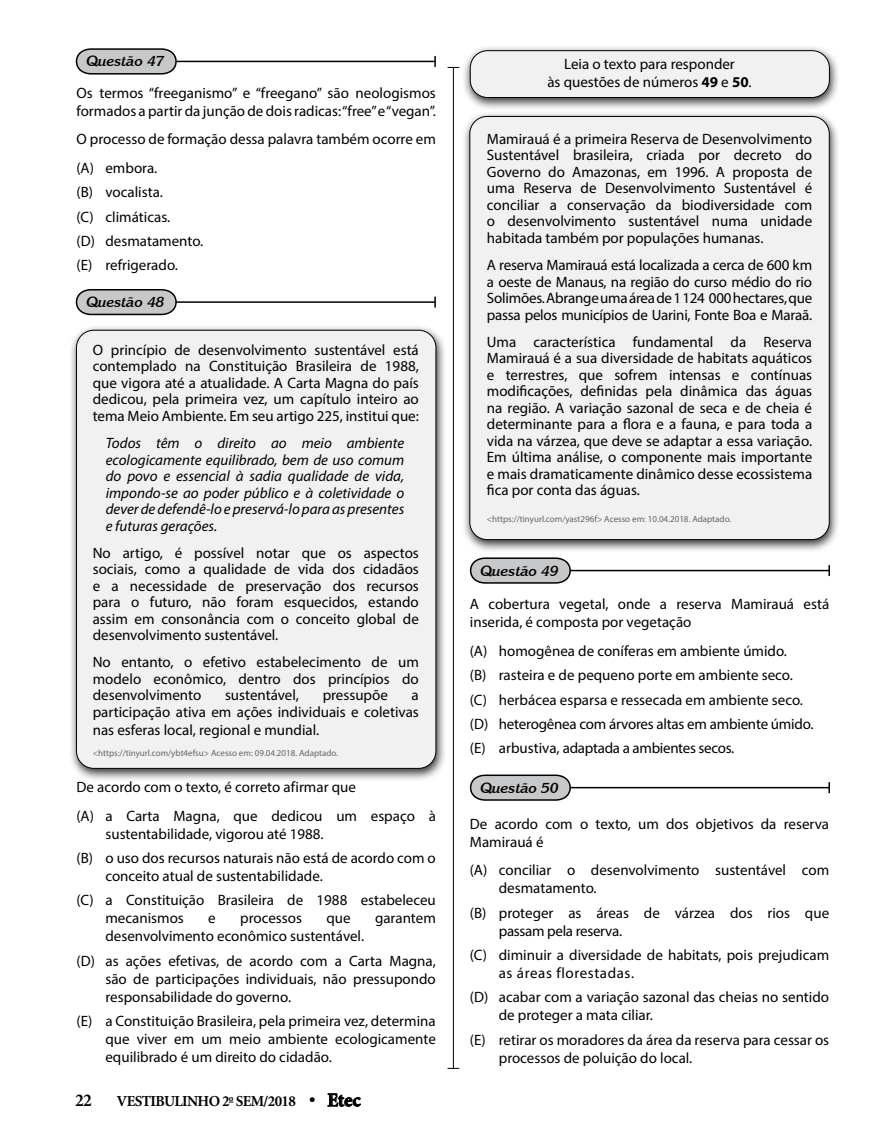
<style>
.page{position:relative;width:893px;height:1127px;background:#fff}
.page>*{position:absolute;margin:0;border:0;box-sizing:border-box;transform-origin:0 0}
.t1{font:700 18px "Minion";color:#000}
.t2{font:700 15.3px "Minion";letter-spacing:-.04em;color:#000}
.t3{font:15px/16.5px "Myriad Pro";color:#000}
.t4{font:italic 15px/16.5px "Myriad Pro";color:#000;text-align:justify}
.t5{font:italic 700 14.7px "Korinna IT Cby BT";color:#000}
.t6{font:9px "Myriad Pro";color:#636466}
.s1{font-family:"Korinna IT Cby BT";font-style:italic;font-size:16.65px}
.s2{font-size:19.2px}
.s3{font-weight:700}
</style>
<div class="page">
<svg style="left:327px;top:1093px;width:34px;height:14px"></svg>
<hr style="left:145px;top:61px;width:290px;height:1px;background:#000">
<svg style="left:434px;top:56px;width:2px;height:11px"></svg>
<svg style="left:75px;top:48px;width:103px;height:27px;background:#b4b5b6"></svg>
<div style="left:68px;top:324px;width:378px;height:457px;background:#000;opacity:.8"></div>
<div style="left:76px;top:330px;width:360px;height:438px;background:#f1f1f2;border-radius:17px"></div>
<hr style="left:145px;top:301px;width:290px;height:2px;background:#000">
<svg style="left:434px;top:297px;width:2px;height:11px"></svg>
<svg style="left:75px;top:289px;width:103px;height:27px;background:#b4b5b6"></svg>
<div style="left:462px;top:111px;width:378px;height:442px;background:#000;opacity:.8"></div>
<div style="left:470px;top:116px;width:359px;height:424px;background:#f1f1f2;border-radius:17px"></div>
<div style="left:462px;top:45px;width:378px;height:66px;background:#000;opacity:.8"></div>
<div style="left:470px;top:51px;width:359px;height:46px;background:#f1f1f2;border-radius:17px"></div>
<div style="left:470px;top:50px;width:360px;height:48px;border:1px solid #000;border-radius:17px"></div>
<hr style="left:539px;top:570px;width:290px;height:1px;background:#000">
<svg style="left:828px;top:565px;width:2px;height:11px"></svg>
<svg style="left:469px;top:557px;width:103px;height:27px;background:#b4b5b6"></svg>
<hr style="left:539px;top:787px;width:290px;height:1px;background:#000">
<svg style="left:828px;top:782px;width:2px;height:11px"></svg>
<svg style="left:469px;top:774px;width:103px;height:27px;background:#b4b5b6"></svg>
<hr style="left:453px;top:67px;width:1px;height:1001px;background:#000">
<p class="t5" style="left:86px;top:52px;width:80px">Questão 47</p>
<p class="t3" style="left:77px;top:83px;width:361px;line-height:18px">Os termos “freeganismo” e “freegano” são neologismos formados a partir da junção de dois radicas: “free” e “vegan”.</p>
<p class="t3" style="left:77px;top:125px;width:361px;line-height:28.7px">O processo de formação dessa palavra também ocorre em (A) embora.</p>
<p class="t3" style="left:77px;top:180px;width:128px;line-height:24.3px">(B) vocalista.<br>(C) climáticas.<br>(D) desmatamento. (E) refrigerado.</p>
<p class="t5" style="left:86px;top:293px;width:80px">Questão 48</p>
<p class="t3" style="left:93px;top:341px;width:328px;text-align:justify">O princípio de desenvolvimento sustentável está contemplado na Constituição Brasileira de 1988, que vigora até a atualidade. A Carta Magna do país dedicou, pela primeira vez, um capítulo inteiro ao tema Meio Ambiente. Em seu artigo 225, institui que:</p>
<p class="t4" style="left:106px;top:435px;width:300px">Todos têm o direito ao meio ambiente ecologicamente equilibrado, bem de uso comum do povo e essencial à sadia qualidade de vida, impondo-se ao poder público e à coletividade o dever de defendê-lo e preservá-lo para as presentes e futuras gerações.</p>
<p class="t3" style="left:93px;top:544px;width:328px;text-align:justify">No artigo, é possível notar que os aspectos sociais, como a qualidade de vida dos cidadãos e a necessidade de preservação dos recursos para o futuro, não foram esquecidos, estando assim em consonância com o conceito global de desenvolvimento sustentável.</p>
<p class="t3" style="left:93px;top:654px;width:328px;text-align:justify">No entanto, o efetivo estabelecimento de um modelo econômico, dentro dos princípios do desenvolvimento</p>
<p class="t3" style="left:225px;top:687px;width:75px">sustentável,</p>
<p class="t3" style="left:323px;top:687px;width:67px">pressupõe</p>
<p class="t3" style="left:93px;top:687px;width:328px;text-align:right">a<br>participação ativa em ações individuais e coletivas</p>
<p class="t3" style="left:93px;top:721px;width:228px">nas esferas local, regional e mundial.</p>
<p class="t6" style="left:93px;top:748px;width:247px">&lt;https://tinyurl.com/ybt4efsu&gt; Acesso em: 09.04.2018. Adaptado.</p>
<p class="t3" style="left:77px;top:772px;width:361px;line-height:28.7px">De acordo com o texto, é correto afirmar que<br>(A) a Carta Magna, que dedicou um espaço à</p>
<p class="t3" style="left:77px;top:821px;width:361px;line-height:24.5px;text-indent:29px">sustentabilidade, vigorou até 1988.<br>(B) o uso dos recursos naturais não está de acordo com o</p>
<p class="t3" style="left:77px;top:863px;width:361px;line-height:24.3px;text-indent:29px">conceito atual de sustentabilidade.<br>(C) a Constituição Brasileira de 1988 estabeleceu</p>
<p class="t3" style="left:105px;top:910px;width:80px">mecanismos</p>
<p class="t3" style="left:208px;top:910px;width:9px">e</p>
<p class="t3" style="left:240px;top:910px;width:63px">processos</p>
<p class="t3" style="left:326px;top:910px;width:26px">que</p>
<p class="t3" style="left:375px;top:910px;width:62px">garantem</p>
<p class="t3" style="left:77px;top:924px;width:361px;line-height:24.3px;text-indent:29px">desenvolvimento econômico sustentável.<br>(D) as ações efetivas, de acordo com a Carta Magna,</p>
<p class="t3" style="left:105px;top:969px;width:332px;line-height:18px">são de participações individuais, não pressupondo responsabilidade do governo.</p>
<p class="t3" style="left:105px;top:1012px;width:332px;line-height:18px;text-align:justify;text-indent:-29px">(E) a Constituição Brasileira, pela primeira vez, determina que viver em um meio ambiente ecologicamente equilibrado é um direito do cidadão.</p>
<p class="t1" style="left:75px;top:1091px;width:18px">22</p>
<p class="t2" style="left:117px;top:1093px;width:245px">VESTIBULINHO 2<sup>o</sup> SEM/2018 <span class="s1">•</span> <span class="s2">Etec</span></p>
<p class="t3" style="left:547px;top:55px;width:206px;line-height:18px;text-align:center">Leia o texto para responder<br>às questões de números <span class="s3">49</span> e <span class="s3">50</span>.</p>
<p class="t3" style="left:487px;top:130px;width:327px;text-align:justify">Mamirauá é a primeira Reserva de Desenvolvimento Sustentável brasileira, criada por decreto do Governo do Amazonas, em 1996. A proposta de uma Reserva de Desenvolvimento Sustentável é conciliar a conservação da biodiversidade com o desenvolvimento sustentável numa unidade habitada também por populações humanas.</p>
<p class="t3" style="left:487px;top:256px;width:327px;text-align:justify">A reserva Mamirauá está localizada a cerca de 600 km a oeste de Manaus, na região do curso médio do rio Solimões. Abrange uma área de 1 124 000 hectares, que passa pelos municípios de Uarini, Fonte Boa e Maraã.</p>
<p class="t3" style="left:487px;top:333px;width:327px;text-align:justify">Uma característica fundamental da Reserva Mamirauá é a sua diversidade de habitats aquáticos e terrestres, que sofrem intensas e contínuas modificações, definidas pela dinâmica das águas na região. A variação sazonal de seca e de cheia é determinante para a flora e a fauna, e para toda a vida na várzea, que deve se adaptar a essa variação.<br>Em última análise, o componente mais importante e mais dramaticamente dinâmico desse ecossistema fica por conta das águas.</p>
<p class="t6" style="left:487px;top:514px;width:246px">&lt;https://tinyurl.com/yast296f&gt; Acesso em: 10.04.2018. Adaptado.</p>
<p class="t5" style="left:480px;top:561px;width:80px">Questão 49</p>
<p class="t3" style="left:470px;top:595px;width:361px;line-height:18px">A cobertura vegetal, onde a reserva Mamirauá está inserida, é composta por vegetação</p>
<p class="t3" style="left:470px;top:638px;width:345px;line-height:24.3px">(A) homogênea de coníferas em ambiente úmido.<br>(B) rasteira e de pequeno porte em ambiente seco. (C) herbácea esparsa e ressecada em ambiente seco. (D) heterogênea com árvores altas em ambiente úmido. (E) arbustiva, adaptada a ambientes secos.</p>
<p class="t5" style="left:480px;top:778px;width:80px">Questão 50</p>
<p class="t3" style="left:470px;top:814px;width:361px;line-height:18px">De acordo com o texto, um dos objetivos da reserva<br>Mamirauá é</p>
<p class="t3" style="left:499px;top:861px;width:332px;line-height:18px;text-indent:-29px">(A) conciliar o desenvolvimento sustentável com desmatamento.</p>
<p class="t3" style="left:499px;top:903px;width:332px;line-height:18px;text-indent:-29px">(B) proteger as áreas de várzea dos rios que passam pela reserva.</p>
<p class="t3" style="left:499px;top:945px;width:332px;line-height:18px;text-indent:-29px">(C) diminuir a diversidade de habitats, pois prejudicam as áreas florestadas.</p>
<p class="t3" style="left:499px;top:988px;width:332px;line-height:18px;text-indent:-29px">(D) acabar com a variação sazonal das cheias no sentido de proteger a mata ciliar.</p>
<p class="t3" style="left:499px;top:1030px;width:332px;line-height:18px;text-indent:-29px">(E) retirar os moradores da área da reserva para cessar os processos de poluição do local.</p>
</div>
